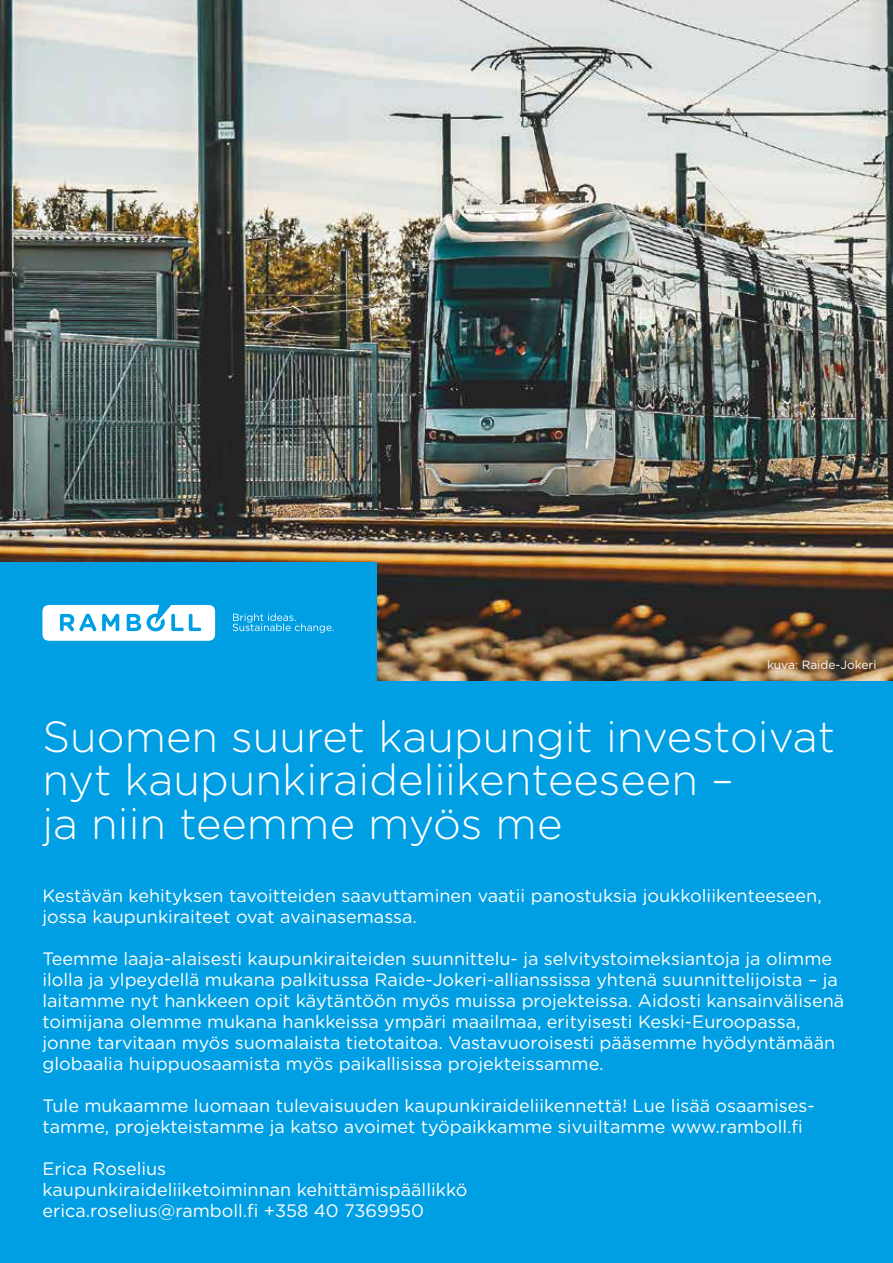
<style>
.page{position:relative;width:893px;height:1263px;background:#fff}
.page>*{position:absolute;margin:0;border:0;box-sizing:border-box;transform-origin:0 0}
.t1{font:300 43.5px/43.5px "Gotham Rounded";color:#fff}
.t2{font:18px/21px "Gotham Rounded";color:#fff}
.t3{font:12px "Gotham Rounded";color:#fff}
</style>
<div class="page">
<img style="left:0;top:0;width:893px;height:682px">
<div style="left:0;top:682px;width:893px;height:581px;background:#009fe3"></div>
<div style="left:0;top:563px;width:376px;height:120px;background:#009fe3"></div>
<svg style="left:42px;top:605px;width:173px;height:36px;background:#ceecf9"></svg>
<svg style="left:233px;top:613px;width:101px;height:20px"></svg>
<p class="t3" style="left:767px;top:656px;width:111px">kuva: Raide-Jokeri</p>
<h1 class="t1" style="left:42px;top:713px;width:794px">Suomen suuret kaupungit investoivat nyt kaupunkiraideliikenteeseen –<br>ja niin teemme myös me</h1>
<p class="t2" style="left:42px;top:884px;width:781px">Kestävän kehityksen tavoitteiden saavuttaminen vaatii panostuksia joukkoliikenteeseen, jossa kaupunkiraiteet ovat avainasemassa.</p>
<p class="t2" style="left:42px;top:947px;width:803px">Teemme laaja-alaisesti kaupunkiraiteiden suunnittelu- ja selvitystoimeksiantoja ja olimme ilolla ja ylpeydellä mukana palkitussa Raide-Jokeri-allianssissa yhtenä suunnittelijoista – ja laitamme nyt hankkeen opit käytäntöön myös muissa projekteissa. Aidosti kansainvälisenä toimijana olemme mukana hankkeissa ympäri maailmaa, erityisesti Keski-Euroopassa, jonne tarvitaan myös suomalaista tietotaitoa. Vastavuoroisesti pääsemme hyödyntämään globaalia huippuosaamista myös paikallisissa projekteissamme.</p>
<p class="t2" style="left:42px;top:1094px;width:774px">Tule mukaamme luomaan tulevaisuuden kaupunkiraideliikennettä! Lue lisää osaamises&shy;tamme, projekteistamme ja katso avoimet työpaikkamme sivuiltamme www.ramboll.fi</p>
<p class="t2" style="left:42px;top:1157px;width:427px">Erica Roselius<br>kaupunkiraideliiketoiminnan kehittämispäällikkö erica.roselius@ramboll.fi +358 40 7369950</p>
</div>
